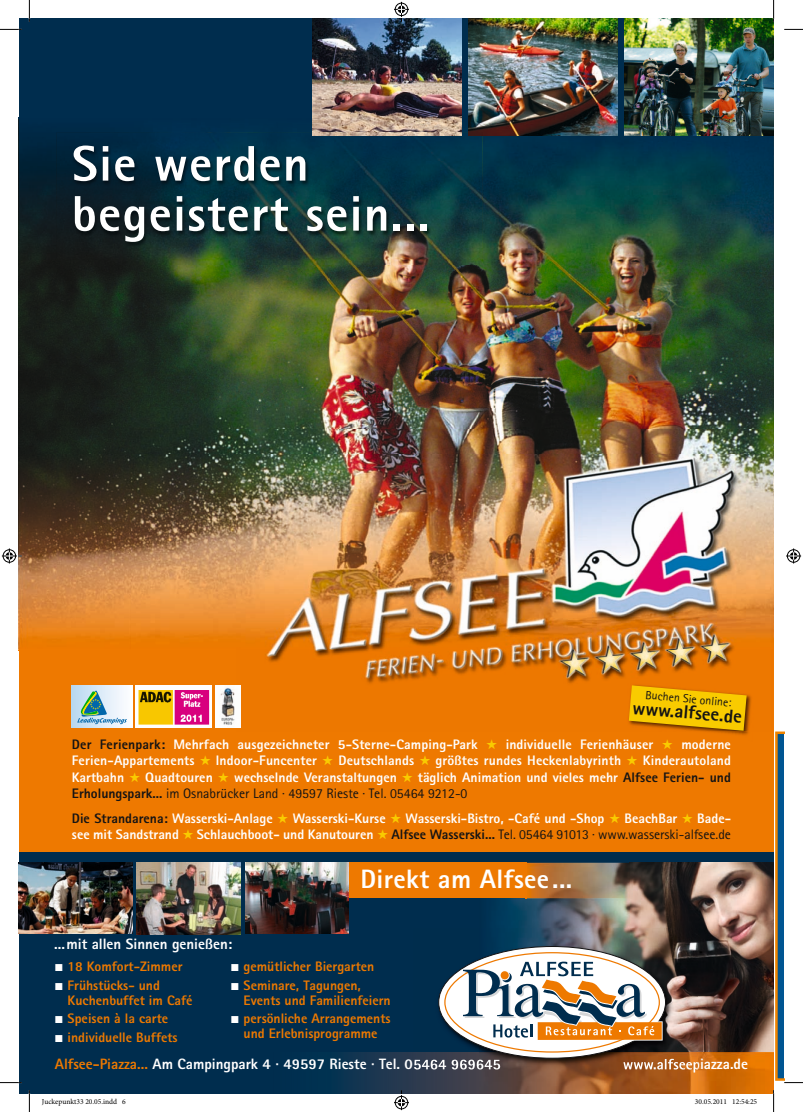
<style>
.page{position:relative;width:803px;height:1112px;background:#fff}
.page>*{position:absolute;margin:0;border:0;box-sizing:border-box;transform-origin:0 0}
.t1{font:800 50px/50px "Agfa Rotis Sans Serif";letter-spacing:.025em;color:#fff}
.t2{font:800 26.62px "Agfa Rotis Sans Serif";letter-spacing:.015em;color:#fff}
.t3{font:800 18.75px "Agfa Rotis Sans Serif";color:#141314}
.t4{font:800 15px "Agfa Rotis Sans Serif";color:#fff}
.t5{font:800 13.75px/16.2px "Agfa Rotis Sans Serif";color:#fff;text-align:justify}
.t6{font:800 13.75px/15px "Agfa Rotis Sans Serif";color:#ee7900}
.t7{font:11.88px "Agfa Rotis Sans Serif";color:#141314}
.t8{font:7.5px "Minion Pro";color:#000}
.s1{color:#141314}
.s2{color:#f9cb00}
.s3{font-weight:400;color:#141314}
.s4{color:#fff}
.s5{color:#ee7900}
</style>
<div class="page">
<div style="left:19px;top:19px;width:754px;height:1073px;background:#ee7900"></div>
<div style="left:19px;top:851px;width:754px;height:241px;background:#002d4e"></div>
<img style="left:19px;top:259px;width:754px;height:196px">
<img style="left:19px;top:118px;width:754px;height:141px">
<div style="left:19px;top:19px;width:754px;height:99px;background:#002d4e"></div>
<img style="left:19px;top:455px;width:217px;height:194px">
<img style="left:131px;top:408px;width:642px;height:47px">
<img style="left:772px;top:455px;width:1px;height:182px">
<img style="left:236px;top:430px;width:536px;height:298px">
<img style="left:625px;top:19px;width:148px;height:117px">
<img style="left:469px;top:19px;width:149px;height:63px">
<img style="left:313px;top:19px;width:149px;height:114px">
<img style="left:56px;top:133px;width:382px;height:131px">
<img style="left:313px;top:133px;width:125px;height:3px">
<img style="left:752px;top:862px;width:21px;height:190px">
<img style="left:274px;top:1092px;width:140px;height:1px">
<img style="left:344px;top:1052px;width:70px;height:40px">
<img style="left:480px;top:1052px;width:293px;height:40px">
<div style="left:348px;top:862px;width:178px;height:35px;background:#ee7900"></div>
<img style="left:19px;top:862px;width:113px;height:71px">
<img style="left:137px;top:862px;width:104px;height:71px">
<img style="left:246px;top:862px;width:102px;height:71px">
<img style="left:414px;top:1052px;width:66px;height:40px">
<img style="left:414px;top:1092px;width:65px;height:1px">
<img style="left:414px;top:1059px;width:86px;height:10px">
<img style="left:623px;top:1058px;width:75px;height:14px">
<div style="left:72px;top:685px;width:60px;height:42px;background:linear-gradient(to right,#bad9f0,#fefeff)"></div>
<svg style="left:77px;top:690px;width:50px;height:34px;background:#a7ccd2"></svg>
<img style="left:136px;top:685px;width:76px;height:42px">
<img style="left:215px;top:685px;width:25px;height:42px">
<img style="left:752px;top:680px;width:4px;height:48px">
<img style="left:438px;top:82px;width:314px;height:976px">
<svg style="left:0;top:29px;width:22px;height:1px"></svg>
<svg style="left:784px;top:29px;width:19px;height:1px"></svg>
<svg style="left:0;top:1082px;width:22px;height:1px"></svg>
<svg style="left:775px;top:731px;width:28px;height:352px"></svg>
<svg style="left:29px;top:0;width:1px;height:22px"></svg>
<svg style="left:29px;top:1090px;width:1px;height:21px"></svg>
<svg style="left:773px;top:0;width:1px;height:22px"></svg>
<svg style="left:773px;top:1089px;width:1px;height:22px"></svg>
<svg style="left:394px;top:2px;width:15px;height:20px"></svg>
<svg style="left:394px;top:1089px;width:15px;height:20px"></svg>
<svg style="left:2px;top:548px;width:20px;height:15px"></svg>
<svg style="left:786px;top:548px;width:15px;height:15px"></svg>
<h1 class="t1" style="left:72px;top:138px;width:359px">Sie werden begeistert sein...</h1>
<p class="t7" style="left:646px;top:687px;width:88px;rotate:5deg">Buchen Sie online:</p>
<h3 class="t3" style="left:634px;top:695px;width:111px;rotate:5deg">www.alfsee.de</h3>
<p class="t5" style="left:72px;top:735px;width:661px"><span class="s1">Der Ferienpark:</span> Mehrfach ausgezeichneter 5-Sterne-Camping-Park <span class="s2">★</span> individuelle Ferienhäuser <span class="s2">★</span> moderne Ferien-Appartements <span class="s2">★</span> Indoor-Funcenter <span class="s2">★</span> Deutschlands <span class="s2">★</span> größtes rundes Heckenlabyrinth <span class="s2">★</span> Kinderautoland Kartbahn <span class="s2">★</span> Quadtouren <span class="s2">★</span> wechselnde Veranstaltungen <span class="s2">★</span> täglich Animation und vieles mehr <span class="s1">Alfsee Ferien- und Erholungspark...</span> <span class="s3">im Osnabrücker Land · 49597 Rieste · Tel. 05464 9212-0</span></p>
<p class="t5" style="left:72px;top:809px;width:661px"><span class="s1">Die Strandarena:</span> Wasserski-Anlage <span class="s2">★</span> Wasserski-Kurse <span class="s2">★</span> Wasserski-Bistro, -Café und -Shop <span class="s2">★</span> BeachBar <span class="s2">★</span> Bade&shy;see mit Sandstrand <span class="s2">★</span> Schlauchboot- und Kanutouren <span class="s2">★</span> <span class="s1">Alfsee Wasserski...</span> <span class="s3">Tel. 05464 91013 · www.wasserski-alfsee.de</span></p>
<p class="t4" style="left:54px;top:933px;width:180px">...mit allen Sinnen genießen:</p>
<h2 class="t2" style="left:360px;top:861px;width:213px">Direkt am Alfsee...</h2>
<p class="t6" style="left:55px;top:958px;width:129px"><span class="s4">■</span> 18 Komfort-Zimmer</p>
<p class="t6" style="left:68px;top:977px;width:127px;text-indent:-12px"><span class="s4">■</span> Frühstücks- und<br>Kuchenbuffet im Café</p>
<p class="t6" style="left:55px;top:1010px;width:114px"><span class="s4">■</span> Speisen à la carte</p>
<p class="t6" style="left:55px;top:1029px;width:124px"><span class="s4">■</span> individuelle Buffets</p>
<p class="t6" style="left:231px;top:958px;width:144px"><span class="s4">■</span> gemütlicher Biergarten</p>
<p class="t6" style="left:244px;top:977px;width:149px;text-indent:-12px"><span class="s4">■</span> Seminare, Tagungen,<br>Events und Familienfeiern</p>
<p class="t6" style="left:231px;top:1010px;width:161px;text-align:center"><span class="s4">■</span> persönliche Arrangements und Erlebnisprogramme</p>
<p class="t4" style="left:55px;top:1054px;width:447px"><span class="s5">Alfsee-Piazza...</span> Am Campingpark 4 · 49597 Rieste · Tel. 05464 969645</p>
<p class="t8" style="left:42px;top:1096px;width:86px">Juckepunkt33 20.05.indd 6</p>
<p class="t8" style="left:695px;top:1096px;width:64px">30.05.2011 12:54:25</p>
</div>
